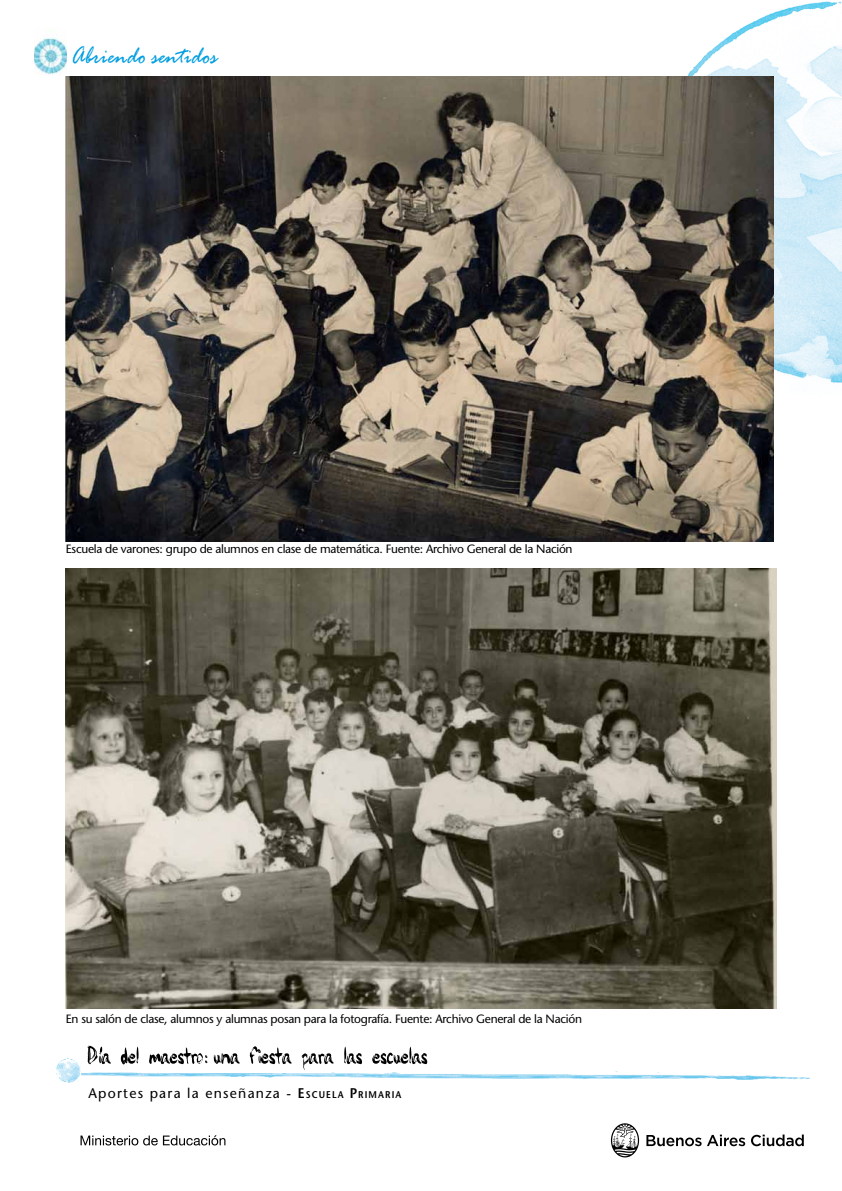
<style>
.page{position:relative;width:842px;height:1191px;background:#fff}
.page>*{position:absolute;margin:0;border:0;box-sizing:border-box;transform-origin:0 0}
.t1{font:italic 26px "Rage";color:#009ee0;scale:.9 1}
.t2{font:500 14px "Stone Sans Std";letter-spacing:.09em;color:#000}
.t3{font:500 12px "Stone Sans Std";letter-spacing:-.025em;color:#000}
.s1{font-weight:600}
.s2{font-weight:600;font-size:9.8px}
</style>
<div class="page">
<img style="left:687px;top:1px;width:155px;height:382px">
<img style="left:81px;top:1061px;width:729px;height:19px">
<img style="left:57px;top:1058px;width:24px;height:24px">
<svg style="left:87px;top:1045px;width:340px;height:25px"></svg>
<svg style="left:81px;top:1135px;width:144px;height:10px"></svg>
<svg style="left:646px;top:1134px;width:99px;height:12px"></svg>
<svg style="left:751px;top:1134px;width:53px;height:12px"></svg>
<svg style="left:611px;top:1123px;width:28px;height:34px"></svg>
<img style="left:34px;top:37px;width:33px;height:38px">
<img style="left:66px;top:568px;width:710px;height:440px">
<img style="left:66px;top:76px;width:708px;height:465px">
<h1 class="t1" style="left:71px;top:42px;width:164px">Abriendo sentidos</h1>
<p class="t3" style="left:66px;top:542px;width:508px">Escuela de varones: grupo de alumnos en clase de matemática. Fuente: Archivo General de la Nación</p>
<p class="t3" style="left:66px;top:1011px;width:517px">En su salón de clase, alumnos y alumnas posan para la fotografía. Fuente: Archivo General de la Nación</p>
<p class="t2" style="left:88px;top:1084px;width:315px">Aportes para la enseñanza - <span class="s1">E</span><span class="s2">SCUE LA</span> <span class="s1">P</span><span class="s2">RIMARIA</span></p>
</div>
